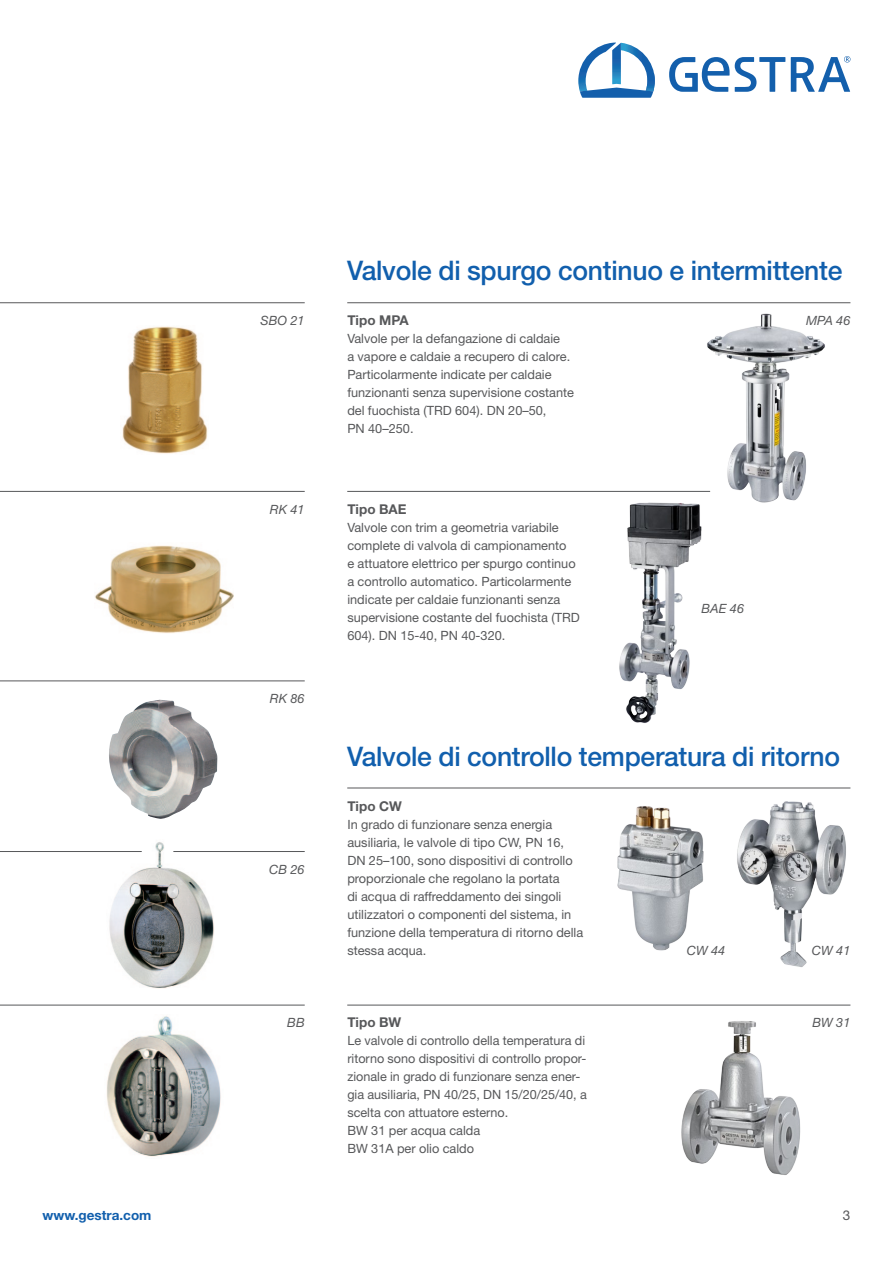
<style>
.page{position:relative;width:893px;height:1263px;background:#fff}
.page>*{position:absolute;margin:0;border:0;box-sizing:border-box;transform-origin:0 0}
.t1{font:500 27px "Helvetica Neue LT Pro";letter-spacing:-.01em;color:#115fad}
.t2{font:700 13.5px "Helvetica Neue LT Pro";color:#57585a}
.t3{font:700 13.5px "Helvetica Neue LT Pro";color:#115fad}
.t4{font:13.5px "Helvetica Neue LT Pro";color:#57585a}
.t5{font:12.75px/18px "Helvetica Neue LT Pro";color:#57585a}
.t6{font:italic 12.75px "Helvetica Neue LT Pro";color:#57585a}
</style>
<div class="page">
<svg style="left:578px;top:43px;width:77px;height:55px"></svg>
<svg style="left:791px;top:56px;width:59px;height:36px"></svg>
<svg style="left:669px;top:57px;width:116px;height:35px"></svg>
<img style="left:109px;top:842px;width:105px;height:147px">
<img style="left:106px;top:1016px;width:115px;height:141px">
<img style="left:95px;top:545px;width:138px;height:88px">
<img style="left:109px;top:700px;width:109px;height:119px">
<img style="left:122px;top:326px;width:86px;height:128px">
<img style="left:619px;top:502px;width:83px;height:221px">
<img style="left:617px;top:806px;width:87px;height:145px">
<img style="left:737px;top:801px;width:109px;height:166px">
<img style="left:699px;top:313px;width:126px;height:201px">
<img style="left:681px;top:1021px;width:120px;height:154px">
<hr style="left:0;top:302px;width:305px;height:1px;background:#57585a">
<hr style="left:0;top:491px;width:305px;height:1px;background:#57585a">
<hr style="left:0;top:681px;width:305px;height:1px;background:#57585a">
<hr style="left:347px;top:491px;width:363px;height:1px;background:#57585a">
<hr style="left:0;top:851px;width:142px;height:1px;background:#57585a">
<hr style="left:173px;top:851px;width:132px;height:1px;background:#57585a">
<hr style="left:0;top:1005px;width:305px;height:1px;background:#57585a">
<hr style="left:347px;top:302px;width:503px;height:1px;background:#57585a">
<hr style="left:347px;top:788px;width:503px;height:1px;background:#57585a">
<hr style="left:347px;top:1005px;width:503px;height:1px;background:#57585a">
<p class="t6" style="left:260px;top:313px;width:46px">SBO 21</p>
<p class="t6" style="left:270px;top:502px;width:36px">RK 41</p>
<p class="t6" style="left:270px;top:691px;width:36px">RK 86</p>
<p class="t6" style="left:269px;top:862px;width:37px">CB 26</p>
<p class="t6" style="left:287px;top:1015px;width:19px">BB</p>
<h1 class="t1" style="left:347px;top:254px;width:497px">Valvole di spurgo continuo e intermittente</h1>
<p class="t2" style="left:347px;top:312px;width:63px">Tipo MPA</p>
<p class="t5" style="left:347px;top:329px;width:228px">Valvole per la defangazione di caldaie<br>a vapore e caldaie a recupero di calore.<br>Particolarmente indicate per caldaie funzionanti senza supervisione costante del fuochista (TRD 604). DN 20–50,<br>PN 40–250.</p>
<p class="t2" style="left:347px;top:501px;width:61px">Tipo BAE</p>
<p class="t5" style="left:347px;top:518px;width:234px">Valvole con trim a geometria variabile complete di valvola di campionamento<br>e attuatore elettrico per spurgo continuo a controllo automatico. Particolarmente indicate per caldaie funzionanti senza supervisione costante del fuochista (TRD 604). DN 15-40, PN 40-320.</p>
<p class="t6" style="left:806px;top:313px;width:46px">MPA 46</p>
<p class="t6" style="left:702px;top:601px;width:44px">BAE 46</p>
<h1 class="t1" style="left:347px;top:740px;width:494px">Valvole di controllo temperatura di ritorno</h1>
<p class="t2" style="left:347px;top:798px;width:56px">Tipo CW</p>
<p class="t5" style="left:347px;top:815px;width:237px">In grado di funzionare senza energia ausiliaria, le valvole di tipo CW, PN 16, DN 25–100, sono dispositivi di controllo proporzionale che regolano la portata<br>di acqua di raffreddamento dei singoli utilizzatori o componenti del sistema, in funzione della temperatura di ritorno della stessa acqua.</p>
<p class="t2" style="left:347px;top:1014px;width:56px">Tipo BW</p>
<p class="t5" style="left:347px;top:1031px;width:241px">Le valvole di controllo della temperatura di ritorno sono dispositivi di controllo propor&shy;zionale in grado di funzionare senza ener&shy;gia ausiliaria, PN 40/25, DN 15/20/25/40, a scelta con attuatore esterno.<br>BW 31 per acqua calda<br>BW 31A per olio caldo</p>
<p class="t6" style="left:687px;top:943px;width:40px">CW 44</p>
<p class="t6" style="left:812px;top:943px;width:40px">CW 41</p>
<p class="t6" style="left:812px;top:1015px;width:40px">BW 31</p>
<p class="t3" style="left:43px;top:1207px;width:110px">www.gestra.com</p>
<p class="t4" style="left:843px;top:1207px;width:9px">3</p>
</div>
